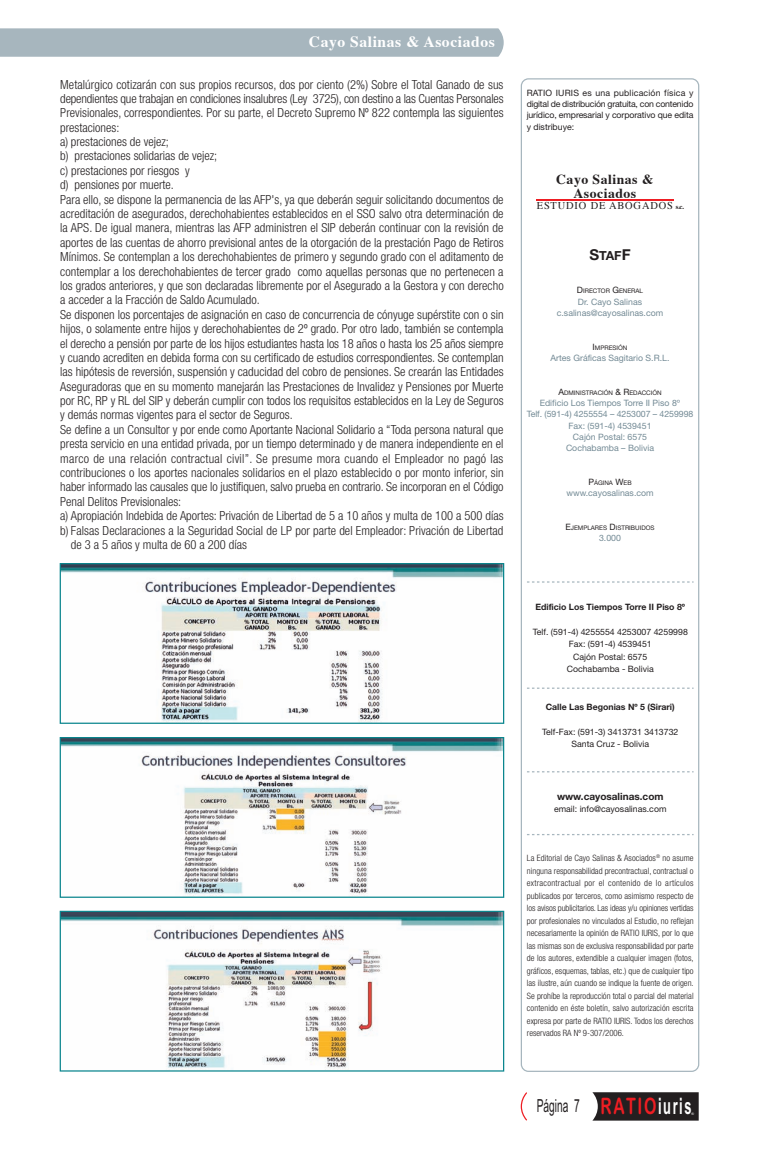
<style>
.page{position:relative;width:759px;height:1149px;background:#fff}
.page>*{position:absolute;margin:0;border:0;box-sizing:border-box;transform-origin:0 0}
.t1{font:22.75px "Arial Rounded MT Bold";letter-spacing:.1em;color:#ee1d23;scale:.69 1}
.t2{font:18px "Arial Narrow";color:#231f20;scale:.69 1}
.t3{font:700 15.62px "Times";letter-spacing:.035em;color:#fff}
.t4{font:700 13.75px/13.8px "Times";letter-spacing:.035em;color:#231f20;text-align:center}
.t5{font:300 condensed 12.5px "Helvetica Neue";color:#231f20}
.t6{font:300 condensed 12.5px "Helvetica Neue";letter-spacing:.02em;color:#231f20}
.t7{font:700 12.5px "Helvetica Neue";color:#231f20}
.t8{font:10.38px "Times";letter-spacing:.08em;color:#231f20}
.t9{font:700 10px "Helvetica Neue";color:#231f20}
.t10{font:300 condensed 8.75px/12.5px "Helvetica Neue";color:#231f20;text-align:justify}
.t11{font:8.75px/12.5px "Helvetica Neue";color:#231f20;text-align:center}
.t12{font:8.75px/11.2px "Helvetica Neue";color:#738a95;text-align:center}
.t13{font:700 8.75px "Helvetica Neue";color:#231f20}
.t14{font:6.25px "Helvetica Neue";color:#231f20}
.t15{font:3.5px "Arial";color:#fff}
.s1{font-weight:700;font-size:6.88px}
.s2{font-size:15px}
.s3{font-size:8.75px}
.s4{font-family:"Arial Narrow";font-weight:700;color:#fff}
</style>
<div class="page">
<svg style="left:592px;top:1092px;width:106px;height:28px;background:#2d292a"></svg>
<svg style="left:520px;top:1092px;width:7px;height:29px"></svg>
<svg style="left:0;top:28px;width:503px;height:29px;background:#a9b7bf"></svg>
<div style="left:520px;top:78px;width:179px;height:993px;border:1px solid #a7b6be;border-radius:7px"></div>
<hr style="left:536px;top:199px;width:137px;height:1px;background:#ee1d23">
<svg style="left:527px;top:771px;width:166px;height:1px"></svg>
<svg style="left:527px;top:687px;width:166px;height:1px"></svg>
<svg style="left:527px;top:581px;width:166px;height:1px"></svg>
<svg style="left:527px;top:834px;width:166px;height:1px"></svg>
<img style="left:62px;top:912px;width:440px;height:157px">
<div style="left:60px;top:910px;width:444px;height:161px;border:1px solid #0b868e"></div>
<img style="left:62px;top:738px;width:440px;height:157px">
<div style="left:60px;top:736px;width:444px;height:161px;border:1px solid #0b868e"></div>
<img style="left:62px;top:565px;width:440px;height:156px">
<div style="left:60px;top:563px;width:444px;height:160px;border:1px solid #0b868e"></div>
<p class="t3" style="left:309px;top:35px;width:187px">Cayo Salinas &amp; Asociados</p>
<p class="t5" style="left:60px;top:79px;width:444px">Metalúrgico cotizarán con sus propios recursos, dos por ciento (2%) Sobre el Total Ganado de sus</p>
<p class="t5" style="left:60px;top:94px;width:444px">dependientes que trabajan en condiciones insalubres (Ley 3725), con destino a las Cuentas Personales</p>
<p class="t5" style="left:60px;top:108px;width:444px">Previsionales, correspondientes. Por su parte, el Decreto Supremo Nº 822 contempla las siguientes</p>
<p class="t5" style="left:60px;top:122px;width:61px">prestaciones:</p>
<p class="t5" style="left:60px;top:137px;width:110px">a) prestaciones de vejez;</p>
<p class="t5" style="left:60px;top:151px;width:158px">b) prestaciones solidarias de vejez;</p>
<p class="t5" style="left:60px;top:166px;width:131px">c) prestaciones por riesgos y</p>
<p class="t5" style="left:60px;top:180px;width:115px">d) pensiones por muerte.</p>
<p class="t5" style="left:60px;top:194px;width:444px">Para ello, se dispone la permanencia de las AFP's, ya que deberán seguir solicitando documentos de</p>
<p class="t5" style="left:60px;top:209px;width:444px">acreditación de asegurados, derechohabientes establecidos en el SSO salvo otra determinación de</p>
<p class="t5" style="left:60px;top:223px;width:444px">la APS. De igual manera, mientras las AFP administren el SIP deberán continuar con la revisión de</p>
<p class="t5" style="left:60px;top:237px;width:444px">aportes de las cuentas de ahorro previsional antes de la otorgación de la prestación Pago de Retiros</p>
<p class="t5" style="left:60px;top:252px;width:444px">Mínimos. Se contemplan a los derechohabientes de primero y segundo grado con el aditamento de</p>
<p class="t5" style="left:60px;top:266px;width:444px">contemplar a los derechohabientes de tercer grado como aquellas personas que no pertenecen a</p>
<p class="t5" style="left:60px;top:281px;width:444px">los grados anteriores, y que son declaradas libremente por el Asegurado a la Gestora y con derecho</p>
<p class="t5" style="left:60px;top:295px;width:201px">a acceder a la Fracción de Saldo Acumulado.</p>
<p class="t5" style="left:60px;top:309px;width:444px">Se disponen los porcentajes de asignación en caso de concurrencia de cónyuge supérstite con o sin</p>
<p class="t5" style="left:60px;top:324px;width:444px">hijos, o solamente entre hijos y derechohabientes de 2º grado. Por otro lado, también se contempla</p>
<p class="t5" style="left:60px;top:338px;width:444px">el derecho a pensión por parte de los hijos estudiantes hasta los 18 años o hasta los 25 años siempre</p>
<p class="t5" style="left:60px;top:352px;width:444px">y cuando acrediten en debida forma con su certificado de estudios correspondientes. Se contemplan</p>
<p class="t5" style="left:60px;top:367px;width:444px">las hipótesis de reversión, suspensión y caducidad del cobro de pensiones. Se crearán las Entidades</p>
<p class="t5" style="left:60px;top:381px;width:444px">Aseguradoras que en su momento manejarán las Prestaciones de Invalidez y Pensiones por Muerte</p>
<p class="t5" style="left:60px;top:396px;width:444px">por RC, RP y RL del SIP y deberán cumplir con todos los requisitos establecidos en la Ley de Seguros</p>
<p class="t5" style="left:60px;top:410px;width:234px">y demás normas vigentes para el sector de Seguros.</p>
<p class="t5" style="left:60px;top:424px;width:444px">Se define a un Consultor y por ende como Aportante Nacional Solidario a “Toda persona natural que</p>
<p class="t5" style="left:60px;top:439px;width:444px">presta servicio en una entidad privada, por un tiempo determinado y de manera independiente en el</p>
<p class="t6" style="left:60px;top:453px;width:444px">marco de una relación contractual civil”. Se presume mora cuando el Empleador no pagó las</p>
<p class="t5" style="left:60px;top:467px;width:444px">contribuciones o los aportes nacionales solidarios en el plazo establecido o por monto inferior, sin</p>
<p class="t5" style="left:60px;top:482px;width:444px">haber informado las causales que lo justifiquen, salvo prueba en contrario. Se incorporan en el Código</p>
<p class="t5" style="left:60px;top:496px;width:122px">Penal Delitos Previsionales:</p>
<p class="t5" style="left:60px;top:511px;width:444px">a) Apropiación Indebida de Aportes: Privación de Libertad de 5 a 10 años y multa de 100 a 500 días</p>
<p class="t5" style="left:60px;top:525px;width:444px">b) Falsas Declaraciones a la Seguridad Social de LP por parte del Empleador: Privación de Libertad</p>
<p class="t5" style="left:71px;top:539px;width:177px">de 3 a 5 años y multa de 60 a 200 días</p>
<p class="t11" style="left:526px;top:88px;width:168px;line-height:11.2px;text-align:justify">RATIO IURIS es una publicación física y digital de distribución gratuita, con contenido jurídico, empresarial y corporativo que edita y distribuye:</p>
<p class="t4" style="left:556px;top:174px;width:99px">Cayo Salinas &amp;<br>Asociados</p>
<p class="t8" style="left:536px;top:201px;width:149px">ESTUDIO DE ABOGADOS <span class="s1">s.c.</span></p>
<p class="t7" style="left:589px;top:251px;width:43px"><span class="s2">S</span>TAF<span class="s2">F</span></p>
<p class="t14" style="left:576px;top:289px;width:68px"><span class="s3">D</span>IRECTOR <span class="s3">G</span>ENERAL</p>
<p class="t12" style="left:556px;top:297px;width:108px">Dr. Cayo Salinas c.salinas@cayosalinas.com</p>
<p class="t14" style="left:592px;top:345px;width:36px"><span class="s3">I</span>MPRESIÓN</p>
<p class="t12" style="left:550px;top:353px;width:120px">Artes Gráficas Sagitario S.R.L.</p>
<p class="t14" style="left:558px;top:390px;width:105px"><span class="s3">A</span>DMINISTRACIÓN <span class="s3">&amp; R</span>EDACCIÓN</p>
<p class="t12" style="left:526px;top:398px;width:168px">Edificio Los Tiempos Torre II Piso 8º<br>Telf. (591-4) 4255554 – 4253007 – 4259998<br>Fax: (591-4) 4539451<br>Cajón Postal: 6575<br>Cochabamba – Bolivia</p>
<p class="t14" style="left:588px;top:480px;width:45px"><span class="s3">P</span>ÁGINA <span class="s3">W</span>EB</p>
<p class="t12" style="left:566px;top:488px;width:89px">www.cayosalinas.com</p>
<p class="t14" style="left:565px;top:525px;width:90px"><span class="s3">E</span>JEMPLARES <span class="s3">D</span>ISTRIBUIDOS</p>
<p class="t12" style="left:599px;top:533px;width:23px">3.000</p>
<p class="t13" style="left:535px;top:603px;width:151px">Edificio Los Tiempos Torre II Piso 8º</p>
<p class="t11" style="left:532px;top:626px;width:157px">Telf. (591-4) 4255554 4253007 4259998<br>Fax: (591-4) 4539451<br>Cajón Postal: 6575<br>Cochabamba - Bolivia</p>
<p class="t13" style="left:545px;top:703px;width:130px">Calle Las Begonias Nº 5 (Sirari)</p>
<p class="t11" style="left:542px;top:726px;width:138px">Telf-Fax: (591-3) 3413731 3413732<br>Santa Cruz - Bolivia</p>
<p class="t9" style="left:556px;top:792px;width:108px">www.cayosalinas.com</p>
<p class="t11" style="left:554px;top:803px;width:114px">email: info@cayosalinas.com</p>
<p class="t10" style="left:526px;top:852px;width:168px">La Editorial de Cayo Salinas &amp; Asociados<sup>®</sup> no asume ninguna responsabilidad precontractual, contractual o extracontractual por el contenido de lo artículos publicados por terceros, como asimismo respecto de los avisos publicitarios. Las ideas y/u opiniones vertidas por profesionales no vinculados al Estudio, no reflejan necesariamente la opinión de RATIO IURIS, por lo que las mismas son de exclusiva responsabilidad por parte de los autores, extendible a cualquier imagen (fotos, gráficos, esquemas, tablas, etc.) que de cualquier tipo las ilustre, aún cuando se indique la fuente de origen.<br>Se prohíbe la reproducción total o parcial del material contenido en éste boletín, salvo autorización escrita expresa por parte de RATIO IURIS. Todos los derechos reservados RA Nº 9-307/2006.</p>
<h2 class="t2" style="left:536px;top:1098px;width:64px">Página 7</h2>
<h1 class="t1" style="left:600px;top:1097px;width:133px">RATIO<span class="s4">iuris</span></h1>
<p class="t15" style="left:691px;top:1111px;width:4px">®</p>
</div>
